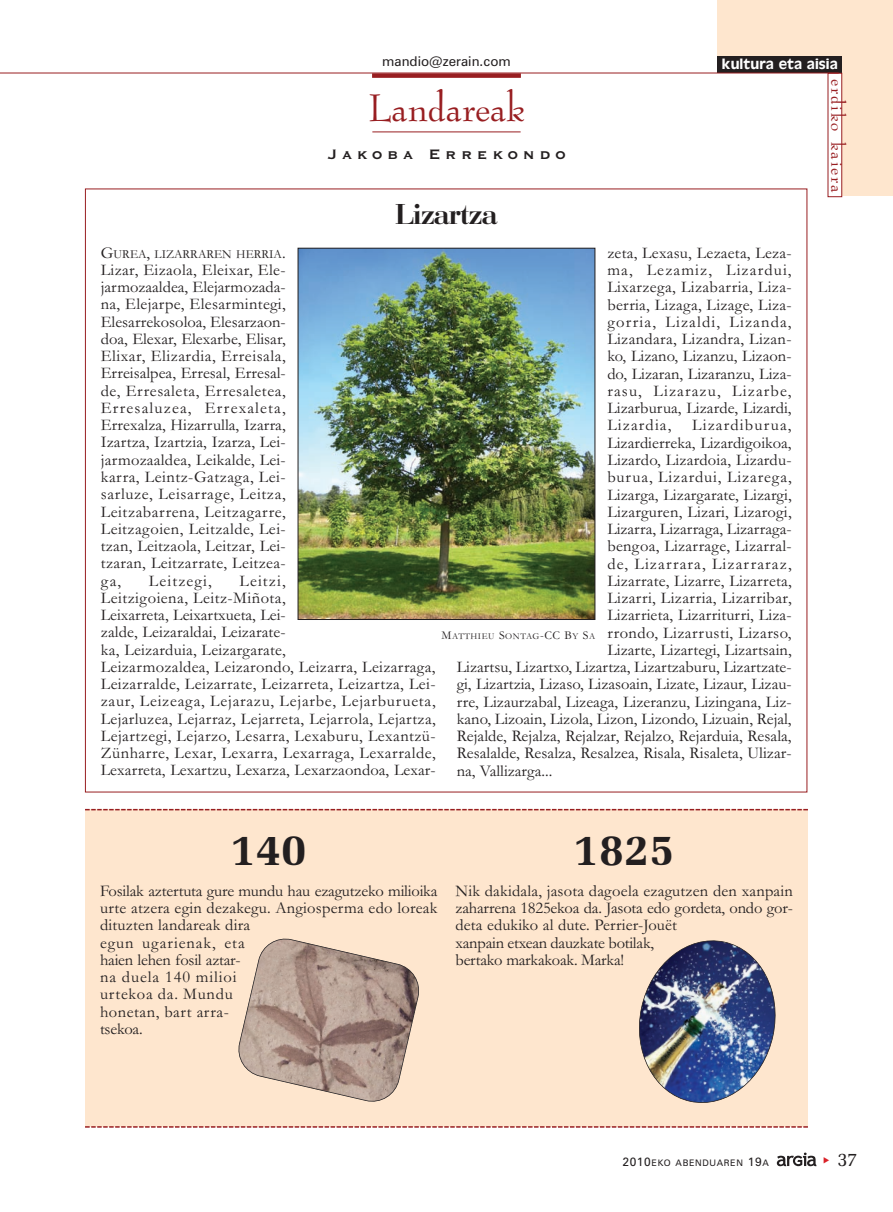
<style>
.page{position:relative;width:893px;height:1212px;background:#fff}
.page>*{position:absolute;margin:0;border:0;box-sizing:border-box;transform-origin:0 0}
.t1{font:45px "Bernadette";color:#981e21}
.t2{font:700 45px "Memoir";color:#231f20}
.t3{font:30px "Bodoni";letter-spacing:-.015em;color:#231f20}
.t4{font:21px "Bernadette";letter-spacing:.09em;color:#981e21}
.t5{font:19.5px "Memoir";color:#231f20}
.t6{font:700 18px "Copperplate Gothic BT";letter-spacing:.255em;color:#231f20}
.t7{font:16.5px/17.2px "Garamond";letter-spacing:.01em;color:#231f20;text-align:justify}
.t8{font:16.5px/17.2px "Garamond";letter-spacing:-.01em;color:#231f20}
.t9{font:16.5px "Garamond";letter-spacing:.07em;color:#231f20}
.t10{font:16.5px "Garamond";letter-spacing:.03em;color:#231f20}
.t11{font:16.5px "Garamond";letter-spacing:.055em;color:#231f20}
.t12{font:15px "Antique Olive";letter-spacing:.005em;color:#fff}
.t13{font:13.5px "Zurich BT";color:#231f20}
.t14{font:12.3px "Garamond";color:#231f20}
.t15{font:9px "Garamond";letter-spacing:.06em;color:#231f20}
.t16{font:9px "Zurich BT";letter-spacing:.075em;color:#231f20}
.s1{font-size:16.5px}
.s2{font-size:12px}
</style>
<div class="page">
<svg style="left:777px;top:1152px;width:39px;height:14px"></svg>
<div style="left:717px;top:0;width:158px;height:59px;background:#fee6ce"></div>
<div style="left:835px;top:0;width:58px;height:196px;background:#fee6ce"></div>
<div style="left:717px;top:57px;width:125px;height:16px;background:#231f20"></div>
<div style="left:828px;top:74px;width:13px;height:122px;background:#fff"></div>
<div style="left:828px;top:73px;width:14px;height:124px;border:1px solid #981e21"></div>
<hr style="left:372px;top:132px;width:149px;height:1px;background:#981e21">
<div style="left:372px;top:73px;width:149px;height:5px;background:#981e21"></div>
<hr style="left:0;top:73px;width:839px;height:1px;background:#981e21">
<img style="left:300px;top:250px;width:293px;height:368px">
<div style="left:298px;top:248px;width:297px;height:372px;border:1px solid #231f20"></div>
<div style="left:85px;top:810px;width:723px;height:317px;background:#fee6ce"></div>
<svg style="left:85px;top:809px;width:723px;height:1px"></svg>
<svg style="left:85px;top:1126px;width:723px;height:2px"></svg>
<svg style="left:238px;top:938px;width:181px;height:164px"></svg>
<img style="left:639px;top:940px;width:137px;height:163px">
<p class="t13" style="left:382px;top:56px;width:130px">mandio@zerain.com</p>
<h1 class="t1" style="left:368px;top:89px;width:158px">Landareak</h1>
<p class="t6" style="left:328px;top:142px;width:240px">Jakoba Errekondo</p>
<h2 class="t3" style="left:395px;top:204px;width:104px">Lizartza</h2>
<p class="t12" style="left:722px;top:59px;width:117px">kultura eta aisia</p>
<p class="t4" style="left:846px;top:79px;width:116px;rotate:90deg">erdiko kaiera</p>
<p class="t14" style="left:101px;top:249px;width:186px"><span class="s1">G</span>UREA<span class="s1">,</span> LIZARRAREN HERRIA<span class="s1">.</span></p>
<p class="t7" style="left:101px;top:263px;width:186px">Lizar, Eizaola, Eleixar, Ele&shy;jarmozaaldea, Elejarmozada&shy;na, Elejarpe, Elesarmintegi, Elesarrekosoloa, Elesarzaon&shy;doa, Elexar, Elexarbe, Elisar, Elixar, Elizardia, Erreisala, Erreisalpea, Erresal, Erresal&shy;de, Erresaleta, Erresaletea, Erresaluzea, Errexaleta, Errexalza, Hizarrulla, Izarra, Izartza, Izartzia, Izarza, Lei&shy;jarmozaaldea, Leikalde, Lei&shy;karra, Leintz-Gatzaga, Lei&shy;sarluze, Leisarrage, Leitza, Leitzabarrena, Leitzagarre, Leitzagoien, Leitzalde, Lei&shy;tzan, Leitzaola, Leitzar, Lei&shy;tzaran, Leitzarrate, Leitzea&shy;ga,</p>
<p class="t7" style="left:607px;top:246px;width:186px">zeta, Lexasu, Lezaeta, Leza&shy;ma, Lezamiz, Lizardui, Lixarzega, Lizabarria, Liza&shy;berria, Lizaga, Lizage, Liza&shy;gorria, Lizaldi, Lizanda, Lizandara, Lizandra, Lizan&shy;ko, Lizano, Lizanzu, Lizaon&shy;do, Lizaran, Lizaranzu, Liza&shy;rasu, Lizarazu, Lizarbe, Lizarburua, Lizarde, Lizardi, Lizardia,</p>
<p class="t9" style="left:692px;top:420px;width:101px">Lizardiburua,</p>
<p class="t7" style="left:607px;top:436px;width:186px">Lizardierreka, Lizardigoikoa,</p>
<p class="t7" style="left:607px;top:453px;width:186px">Lizardo, Lizardoia, Lizardu-</p>
<p class="t11" style="left:607px;top:471px;width:186px">burua, Lizardui, Lizarega,</p>
<p class="t7" style="left:607px;top:487px;width:186px">Lizarga, Lizargarate, Lizargi,</p>
<p class="t7" style="left:607px;top:505px;width:186px">Lizarguren, Lizari, Lizarogi,</p>
<p class="t7" style="left:607px;top:522px;width:186px">Lizarra, Lizarraga, Lizarraga-</p>
<p class="t7" style="left:607px;top:539px;width:186px">bengoa, Lizarrage, Lizarral-</p>
<p class="t9" style="left:607px;top:558px;width:186px">de, Lizarrara, Lizarraraz,</p>
<p class="t7" style="left:607px;top:574px;width:186px">Lizarrate, Lizarre, Lizarreta,</p>
<p class="t7" style="left:607px;top:591px;width:186px">Lizarri, Lizarria, Lizarribar,</p>
<p class="t7" style="left:607px;top:608px;width:186px">Lizarrieta, Lizarriturri, Liza-</p>
<p class="t10" style="left:607px;top:627px;width:186px">rrondo, Lizarrusti, Lizarso,</p>
<p class="t7" style="left:607px;top:643px;width:186px">Lizarte, Lizartegi, Lizartsain,</p>
<p class="t7" style="left:457px;top:660px;width:336px">Lizartsu, Lizartxo, Lizartza, Lizartzaburu, Lizartzate-</p>
<p class="t7" style="left:457px;top:677px;width:336px">gi, Lizartzia, Lizaso, Lizasoain, Lizate, Lizaur, Lizau-</p>
<p class="t7" style="left:457px;top:695px;width:336px">rre, Lizaurzabal, Lizeaga, Lizeranzu, Lizingana, Liz-</p>
<p class="t7" style="left:457px;top:712px;width:336px">kano, Lizoain, Lizola, Lizon, Lizondo, Lizuain, Rejal,</p>
<p class="t7" style="left:457px;top:729px;width:336px">Rejalde, Rejalza, Rejalzar, Rejalzo, Rejarduia, Resala,</p>
<p class="t7" style="left:457px;top:746px;width:336px">Resalalde, Resalza, Resalzea, Risala, Risaleta, Ulizar-</p>
<p class="t7" style="left:457px;top:764px;width:97px">na, Vallizarga...</p>
<p class="t7" style="left:101px;top:574px;width:336px;text-align:left;text-indent:139px">Leitzi,<br>Leitzigoiena, Leitz-Miñota,<br>Leixarreta, Leixartxueta, Lei-<br>zalde, Leizaraldai, Leizarate-<br>ka, Leizarduia, Leizargarate,<br>Leizarmozaldea, Leizarondo, Leizarra, Leizarraga, Leizarralde, Leizarrate, Leizarreta, Leizartza, Lei&shy;zaur, Leizeaga, Lejarazu, Lejarbe, Lejarburueta, Lejarluzea, Lejarraz, Lejarreta, Lejarrola, Lejartza, Lejartzegi, Lejarzo, Lesarra, Lexaburu, Lexantzü-Zünharre, Lexar, Lexarra, Lexarraga, Lexarralde, Lexarreta, Lexartzu, Lexarza, Lexarzaondoa, Lexar-</p>
<p class="t9" style="left:149px;top:575px;width:64px">Leitzegi,</p>
<p class="t15" style="left:441px;top:633px;width:155px"><span class="s2">M</span>ATTHIEU <span class="s2">S</span>ONTAG<span class="s2">-CC B</span>Y <span class="s2">S</span>A</p>
<h1 class="t2" style="left:231px;top:823px;width:77px">140</h1>
<p class="t7" style="left:100px;top:884px;width:339px;text-align:left">Fosilak aztertuta gure mundu hau ezagutzeko milioika urte atzera egin dezakegu. Angiosperma edo loreak dituzten landareak dira<br>egun ugarienak, eta<br>haien lehen fosil aztar-<br>na duela 140 milioi<br>urtekoa da. Mundu<br>honetan, bart arra-<br>tsekoa.</p>
<h1 class="t2" style="left:574px;top:823px;width:102px">1825</h1>
<p class="t8" style="left:455px;top:884px;width:339px">Nik dakidala, jasota dagoela ezagutzen den xanpain zaharrena 1825ekoa da. Jasota edo gordeta, ondo gor&shy;deta edukiko al dute. Perrier-Jouët<br>xanpain etxean dauzkate botilak,<br>bertako markakoak. Marka!</p>
<p class="t16" style="left:622px;top:1160px;width:148px"><span class="s2">2010</span>EKO ABENDUAREN <span class="s2">19</span>A</p>
<p class="t5" style="left:837px;top:1151px;width:22px">37</p>
</div>
